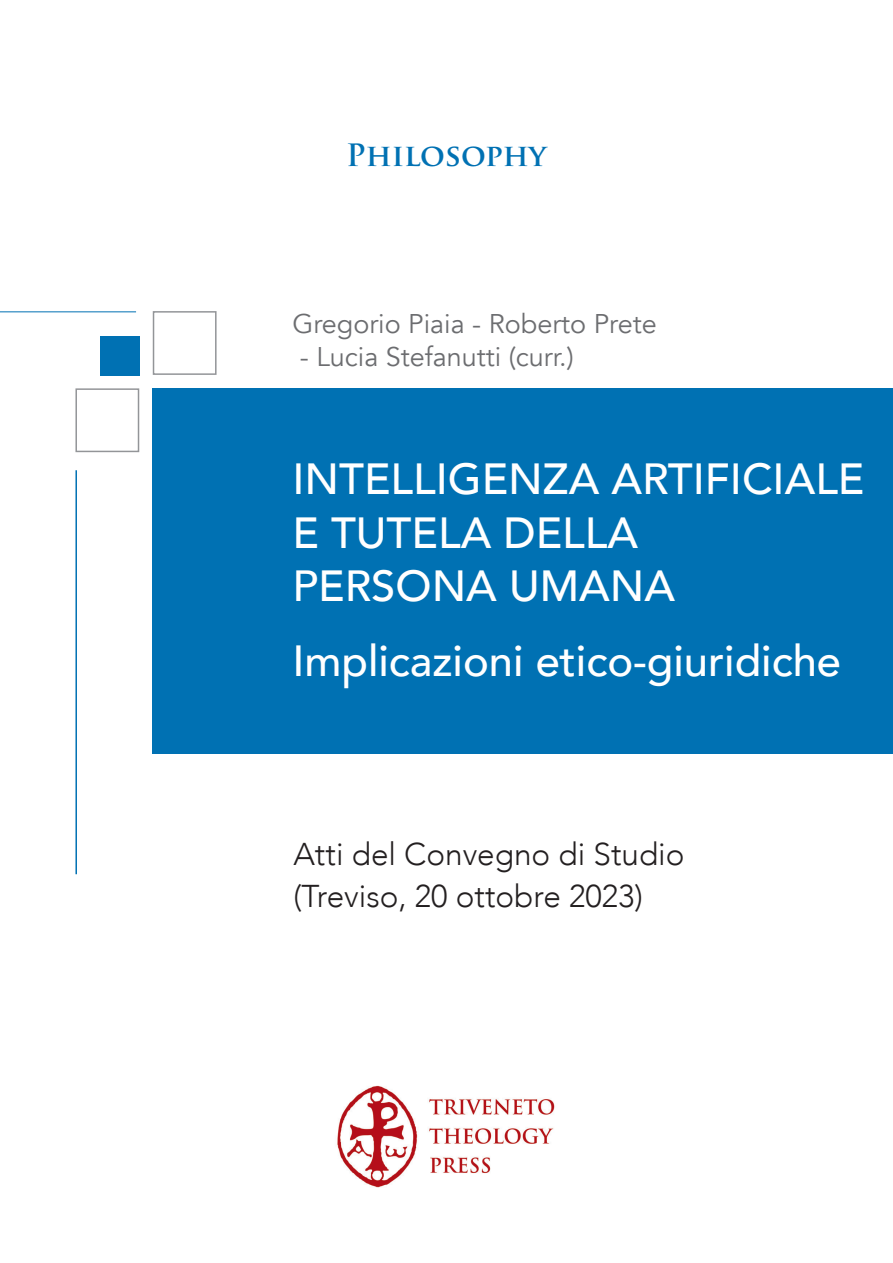
<style>
.page{position:relative;width:893px;height:1263px;background:#fff}
.page>*{position:absolute;margin:0;border:0;box-sizing:border-box;transform-origin:0 0}
.t1{font:500 43.5px/53.6px "Avenir";color:#fff}
.t2{font:300 31.5px/42px "Avenir";color:#231f20}
.t3{font:700 30px "Trajan Pro";color:#0071b3}
.t4{font:27px "Avenir";color:#6c6d70}
</style>
<div class="page">
<div style="left:100px;top:336px;width:40px;height:40px;background:#0071b3"></div>
<div style="left:153px;top:311px;width:64px;height:64px;border:2px solid #939598"></div>
<div style="left:75px;top:388px;width:64px;height:64px;border:2px solid #939598"></div>
<div style="left:152px;top:388px;width:741px;height:365px;background:#0071b3"></div>
<hr style="left:75px;top:470px;width:2px;height:404px;background:#0071b3">
<hr style="left:0;top:311px;width:136px;height:1px;background:#0071b3">
<img style="left:337px;top:1085px;width:218px;height:102px">
<p class="t3" style="left:346px;top:137px;width:202px">Philosophy</p>
<p class="t4" style="left:292px;top:306px;width:366px">Gregorio Piaia - Roberto Prete</p>
<p class="t4" style="left:300px;top:339px;width:275px">- Lucia Stefanutti (curr.)</p>
<p class="t1" style="left:292px;top:454px;width:574px">INTELLIGENZA ARTIFICIALE<br>E TUTELA DELLA<br>PERSONA UMANA</p>
<p class="t1" style="left:292px;top:635px;width:550px">Implicazioni etico-giuridiche</p>
<p class="t2" style="left:293px;top:834px;width:393px">Atti del Convegno di Studio (Treviso, 20 ottobre 2023)</p>
</div>
